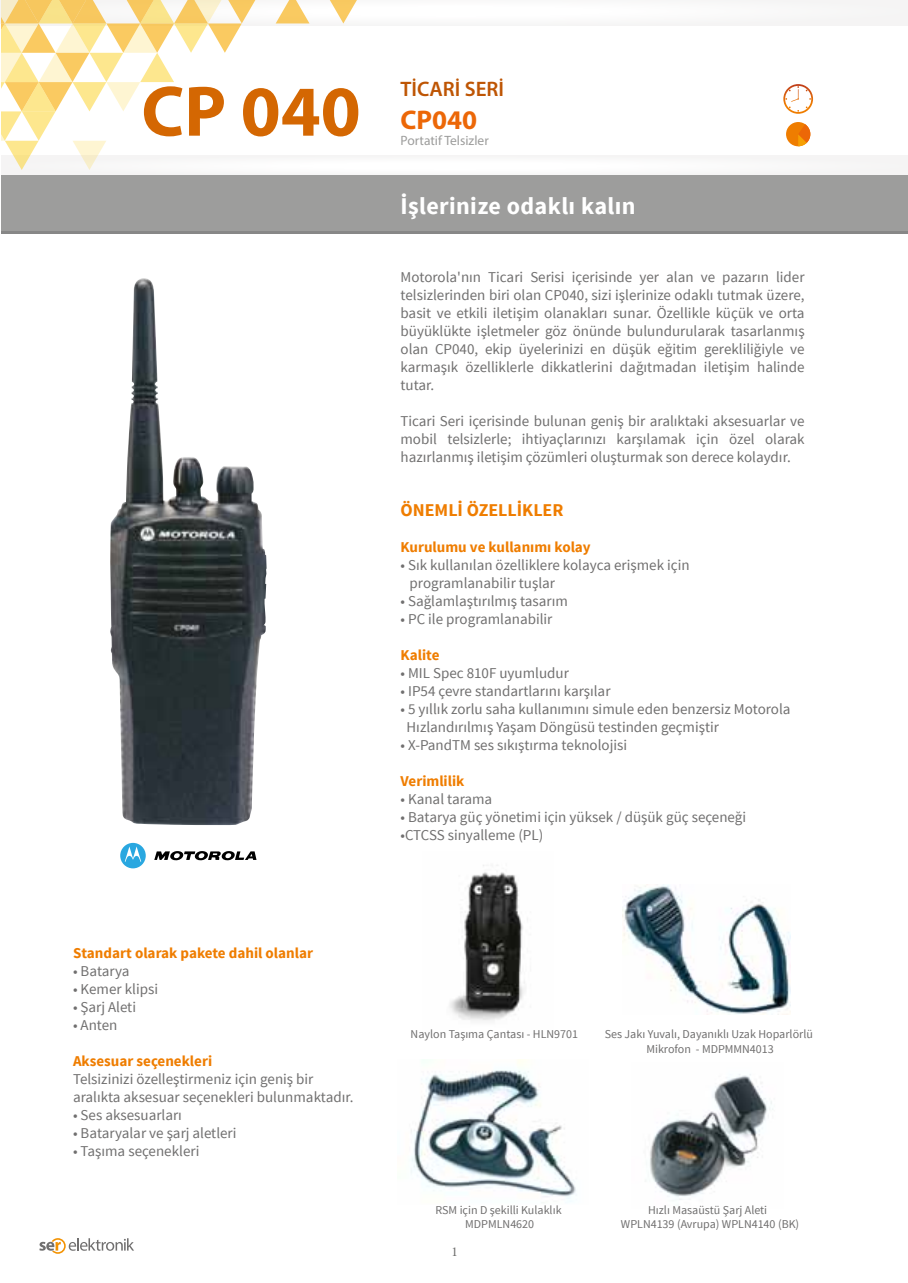
<style>
.page{position:relative;width:908px;height:1283px;background:#fff}
.page>*{position:absolute;margin:0;border:0;box-sizing:border-box;transform-origin:0 0}
.t1{font:700 72px "Myriad Pro";color:#d46702}
.t2{font:700 27px "Myriad Pro";color:#ec6707}
.t3{font:700 24px "Source Sans Pro";letter-spacing:.015em;color:#fff}
.t4{font:600 21px "Myriad Pro";color:#be5504}
.t5{font:700 18px "Source Sans Pro";color:#ef7d00}
.t6{font:15px/18px "Source Sans Pro";color:#706f6f}
.t7{font:700 15px "Source Sans Pro";color:#ef7d00}
.t8{font:13.5px "Myriad Pro";color:#9d9d9c}
.t9{font:13.5px "Minion Pro";color:#6d6d6c}
.t10{font:12px/14.4px "Source Sans Pro";color:#706f6f;text-align:center}
</style>
<div class="page">
<img style="left:650px;top:1074px;width:123px;height:126px">
<img style="left:411px;top:1059px;width:165px;height:144px">
<img style="left:449px;top:865px;width:76px;height:156px">
<div style="left:2px;top:0;width:905px;height:26px;background:#faf9f9"></div>
<div style="left:1px;top:155px;width:906px;height:21px;background:#f9f8f8"></div>
<div style="left:1px;top:179px;width:906px;height:55px;background:#878787"></div>
<div style="left:785px;top:122px;width:25px;height:24px;background:#ef7d00;border-radius:50%"></div>
<svg style="left:798px;top:124px;width:12px;height:22px"></svg>
<svg style="left:783px;top:84px;width:29px;height:30px"></svg>
<div style="left:1px;top:176px;width:906px;height:55px;background:#9d9d9c"></div>
<svg style="left:39px;top:1238px;width:95px;height:15px"></svg>
<svg style="left:154px;top:851px;width:102px;height:9px"></svg>
<svg style="left:120px;top:843px;width:26px;height:25px"></svg>
<svg style="left:330px;top:0;width:27px;height:23px"></svg>
<svg style="left:276px;top:0;width:33px;height:23px"></svg>
<img style="left:110px;top:278px;width:156px;height:547px">
<img style="left:622px;top:884px;width:168px;height:131px">
<svg style="left:0;top:0;width:256px;height:170px"></svg>
<h1 class="t1" style="left:141px;top:64px;width:221px">CP 040</h1>
<p class="t7" style="left:73px;top:943px;width:241px">Standart olarak pakete dahil olanlar</p>
<p class="t6" style="left:73px;top:962px;width:58px">• Batarya</p>
<p class="t6" style="left:73px;top:980px;width:86px">• Kemer klipsi</p>
<p class="t6" style="left:73px;top:998px;width:64px">• Şarj Aleti</p>
<p class="t6" style="left:73px;top:1016px;width:46px">• Anten</p>
<p class="t7" style="left:73px;top:1051px;width:140px">Aksesuar seçenekleri</p>
<p class="t6" style="left:73px;top:1070px;width:282px">Telsizinizi özelleştirmeniz için geniş bir aralıkta aksesuar seçenekleri bulunmaktadır.</p>
<p class="t6" style="left:73px;top:1106px;width:110px">• Ses aksesuarları</p>
<p class="t6" style="left:73px;top:1124px;width:165px">• Bataryalar ve şarj aletleri</p>
<p class="t6" style="left:73px;top:1142px;width:128px">• Taşıma seçenekleri</p>
<h3 class="t4" style="left:400px;top:76px;width:105px">TİCARİ SERİ</h3>
<h2 class="t2" style="left:400px;top:102px;width:78px">CP040</h2>
<p class="t8" style="left:400px;top:132px;width:90px">Portatif Telsizler</p>
<h3 class="t3" style="left:400px;top:191px;width:236px">İşlerinize odaklı kalın</h3>
<p class="t6" style="left:400px;top:268px;width:405px;text-align:justify">Motorola'nın Ticari Serisi içerisinde yer alan ve pazarın lider telsizlerinden biri olan CP040, sizi işlerinize odaklı tutmak üzere, basit ve etkili iletişim olanakları sunar. Özellikle küçük ve orta büyüklükte işletmeler göz önünde bulundurularak tasarlanmış olan CP040, ekip üyelerinizi en düşük eğitim gerekliliğiyle ve karmaşık özelliklerle dikkatlerini dağıtmadan iletişim halinde tutar.</p>
<p class="t6" style="left:400px;top:412px;width:405px;text-align:justify">Ticari Seri içerisinde bulunan geniş bir aralıktaki aksesuarlar ve mobil telsizlerle; ihtiyaçlarınızı karşılamak için özel olarak hazırlanmış iletişim çözümleri oluşturmak son derece kolaydır.</p>
<p class="t5" style="left:400px;top:498px;width:164px">ÖNEMLİ ÖZELLİKLER</p>
<p class="t7" style="left:400px;top:537px;width:192px">Kurulumu ve kullanımı kolay</p>
<p class="t6" style="left:409px;top:556px;width:281px;text-indent:-9px">• Sık kullanılan özelliklere kolayca erişmek için programlanabilir tuşlar</p>
<p class="t6" style="left:400px;top:592px;width:169px">• Sağlamlaştırılmış tasarım</p>
<p class="t6" style="left:400px;top:610px;width:153px">• PC ile programlanabilir</p>
<p class="t7" style="left:400px;top:645px;width:40px">Kalite</p>
<p class="t6" style="left:400px;top:664px;width:170px">• MIL Spec 810F uyumludur</p>
<p class="t6" style="left:400px;top:682px;width:211px">• IP54 çevre standartlarını karşılar</p>
<p class="t6" style="left:406px;top:700px;width:385px;text-indent:-6px">• 5 yıllık zorlu saha kullanımını simule eden benzersiz Motorola<br>Hızlandırılmış Yaşam Döngüsü testinden geçmiştir</p>
<p class="t6" style="left:400px;top:736px;width:228px">• X-PandTM ses sıkıştırma teknolojisi</p>
<p class="t7" style="left:400px;top:771px;width:65px">Verimlilik</p>
<p class="t6" style="left:400px;top:790px;width:93px">• Kanal tarama</p>
<p class="t6" style="left:400px;top:808px;width:347px">• Batarya güç yönetimi için yüksek / düşük güç seçeneği</p>
<p class="t6" style="left:400px;top:826px;width:144px">•CTCSS sinyalleme (PL)</p>
<p class="t10" style="left:410px;top:1027px;width:169px">Naylon Taşıma Çantası - HLN9701</p>
<p class="t10" style="left:604px;top:1027px;width:209px">Ses Jakı Yuvalı, Dayanıklı Uzak Hoparlörlü<br>Mikrofon - MDPMMN4013</p>
<p class="t10" style="left:435px;top:1202px;width:128px">RSM için D şekilli Kulaklık<br>MDPMLN4620</p>
<p class="t10" style="left:620px;top:1202px;width:180px">Hızlı Masaüstü Şarj Aleti<br>WPLN4139 (Avrupa) WPLN4140 (BK)</p>
<p class="t9" style="left:451px;top:1242px;width:8px">1</p>
</div>
